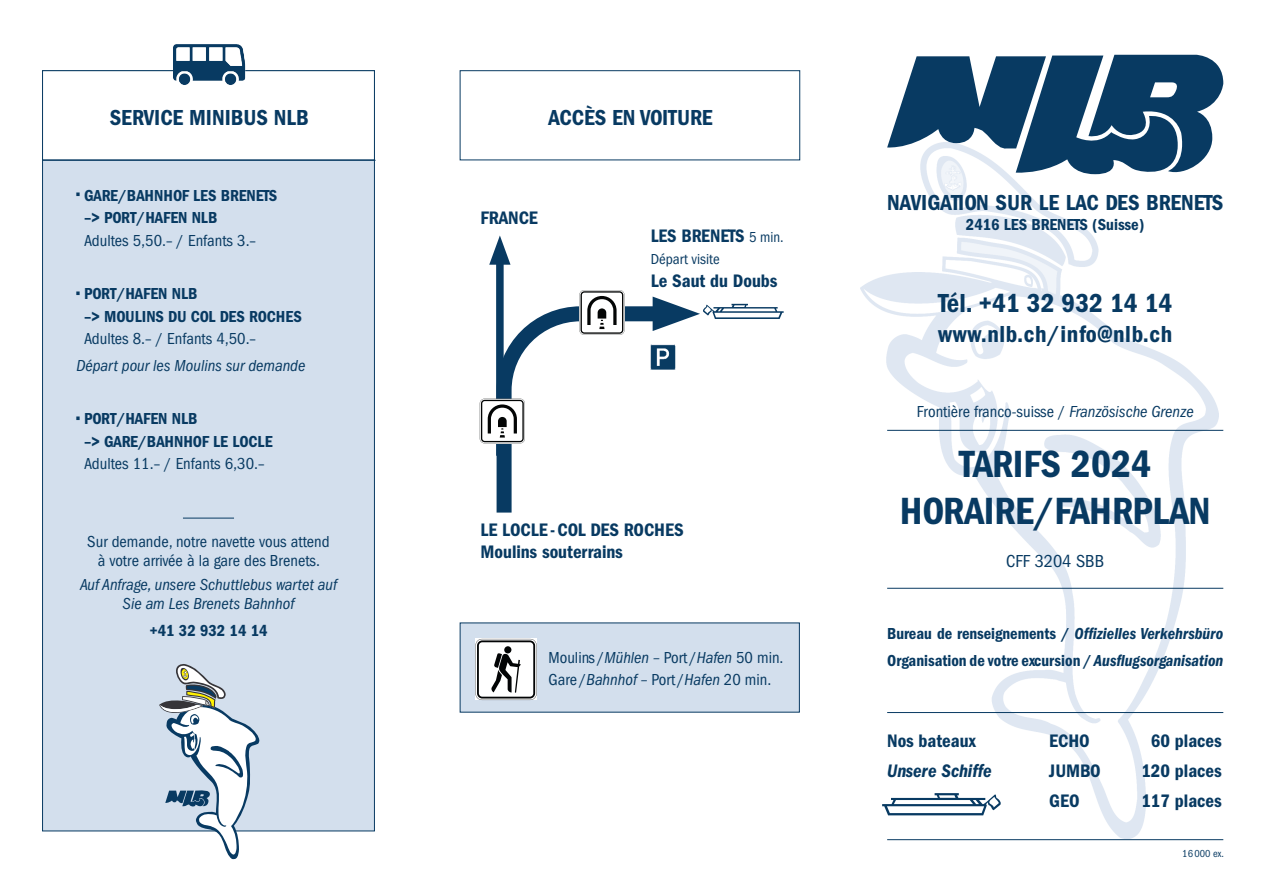
<style>
.page{position:relative;width:1268px;height:893px;background:#fff}
.page>*{position:absolute;margin:0;border:0;box-sizing:border-box;transform-origin:0 0}
.t1{font:39.3px/47.1px "Franklin Gothic LT Pro Cn Dm";color:#083a62;text-align:center}
.t2{font:27px "Franklin Gothic LT Pro Cn Dm";color:#083a62}
.t3{font:24px "Franklin Gothic LT Pro Cn Dm";letter-spacing:.025em;color:#083a62}
.t4{font:22.5px "Franklin Gothic LT Pro Cn Dm";color:#083a62}
.t5{font:18.75px/22.5px "Franklin Gothic LT Pro Cn Dm";color:#083a62}
.t6{font:18.75px "Franklin Gothic LT Pro Cn Dm It";color:#083a62}
.t7{font:condensed 18px "Franklin Gothic LT Pro";color:#083a62}
.t8{font:16.5px/22.5px "Franklin Gothic LT Pro Cn Dm";color:#083a62}
.t9{font:condensed 16.5px/19.5px "Franklin Gothic LT Pro";color:#083a62;text-align:center}
.t10{font:italic condensed 16.5px/19.5px "Franklin Gothic LT Pro";color:#083a62;text-align:center}
.t11{font:condensed 15px "Franklin Gothic LT Pro";color:#083a62}
.t12{font:condensed 10.5px "Franklin Gothic LT Pro";color:#083a62}
.s1{font-size:22.5px}
.s2{font-family:"Franklin Gothic LT Pro";font-stretch:condensed;font-size:15px}
.s3{font-style:italic}
.s4{font-family:"Franklin Gothic LT Pro Cn Dm It"}
</style>
<div class="page">
<div style="left:42px;top:70px;width:333px;height:761px;background:#d3dfed;border:1px solid #083a62"></div>
<div style="left:42px;top:70px;width:333px;height:90px;background:#fff;border:1px solid #083a62"></div>
<div style="left:459px;top:70px;width:341px;height:90px;background:#fff;border:1px solid #083a62"></div>
<div style="left:459px;top:622px;width:340px;height:90px;background:#d3dfed"></div>
<img style="left:860px;top:174px;width:357px;height:665px">
<svg style="left:887px;top:55px;width:335px;height:119px"></svg>
<svg style="left:882px;top:793px;width:118px;height:22px"></svg>
<svg style="left:159px;top:664px;width:100px;height:195px"></svg>
<svg style="left:475px;top:639px;width:61px;height:61px;background:#c0c1c1"></svg>
<div style="left:504px;top:646px;width:7px;height:7px;background:#020405;border-radius:50%"></div>
<hr style="left:887px;top:430px;width:335px;height:1px;background:#083a62">
<hr style="left:887px;top:588px;width:335px;height:1px;background:#083a62">
<hr style="left:887px;top:712px;width:335px;height:1px;background:#083a62">
<hr style="left:887px;top:839px;width:335px;height:1px;background:#083a62">
<hr style="left:43px;top:160px;width:332px;height:1px;background:#083a62">
<img style="left:163px;top:44px;width:91px;height:41px">
<hr style="left:183px;top:518px;width:51px;height:1px;background:#083a62">
<div style="left:496px;top:252px;width:7px;height:204px;background:#083a62"></div>
<svg style="left:489px;top:235px;width:21px;height:30px"></svg>
<svg style="left:489px;top:299px;width:187px;height:214px"></svg>
<svg style="left:652px;top:297px;width:131px;height:34px"></svg>
<svg style="left:579px;top:290px;width:45px;height:45px"></svg>
<svg style="left:479px;top:399px;width:46px;height:44px"></svg>
<h3 class="t4" style="left:110px;top:105px;width:200px">SERVICE MINIBUS NLB</h3>
<h3 class="t4" style="left:548px;top:105px;width:165px">ACCÈS EN VOITURE</h3>
<p class="t8" style="left:84px;top:184px;width:195px;text-indent:-7px"><span class="s1">•</span> GARE/BAHNHOF LES BRENETS –&gt; PORT/HAFEN NLB</p>
<p class="t9" style="left:84px;top:230px;width:173px">Adultes 5,50.– / Enfants 3.–</p>
<p class="t8" style="left:84px;top:282px;width:219px;text-indent:-7px"><span class="s1">•</span> PORT/HAFEN NLB<br>–&gt; MOULINS DU COL DES ROCHES</p>
<p class="t9" style="left:84px;top:329px;width:173px">Adultes 8.– / Enfants 4,50.–</p>
<p class="t10" style="left:77px;top:356px;width:230px">Départ pour les Moulins sur demande</p>
<p class="t8" style="left:84px;top:408px;width:190px;text-indent:-7px"><span class="s1">•</span> PORT/HAFEN NLB<br>–&gt; GARE/BAHNHOF LE LOCLE</p>
<p class="t9" style="left:84px;top:454px;width:182px">Adultes 11.– / Enfants 6,30.–</p>
<p class="t9" style="left:87px;top:532px;width:244px">Sur demande, notre navette vous attend à votre arrivée à la gare des Brenets.</p>
<p class="t10" style="left:80px;top:575px;width:258px">Auf Anfrage, unsere Schuttlebus wartet auf<br>Sie am Les Brenets Bahnhof</p>
<p class="t8" style="left:149px;top:619px;width:120px">+41 32 932 14 14</p>
<p class="t5" style="left:480px;top:207px;width:59px">FRANCE</p>
<p class="t5" style="left:650px;top:224px;width:134px">LES BRENETS <span class="s2">5 min.</span></p>
<p class="t11" style="left:650px;top:251px;width:70px">Départ visite</p>
<p class="t5" style="left:650px;top:269px;width:128px">Le Saut du Doubs</p>
<p class="t5" style="left:480px;top:518px;width:205px">LE LOCLE -COL DES ROCHES<br>Moulins souterrains</p>
<p class="t9" style="left:548px;top:646px;width:236px;line-height:22.5px;text-align:left">Moulins /<span class="s3">Mühlen –</span> Port /<span class="s3">Hafen</span> 50 min.<br>Gare /<span class="s3">Bahnhof –</span> Port /<span class="s3">Hafen</span> 20 min.</p>
<h3 class="t4" style="left:887px;top:190px;width:337px">NAVIGATION SUR LE LAC DES BRENETS</h3>
<p class="t8" style="left:965px;top:214px;width:180px">2416 LES BRENETS (Suisse)</p>
<h2 class="t2" style="left:938px;top:288px;width:235px">Tél. +41 32 932 14 14</h2>
<h3 class="t3" style="left:938px;top:320px;width:235px">www.nlb.ch/info@nlb.ch</h3>
<p class="t9" style="left:916px;top:402px;width:278px">Frontière franco-suisse / <span class="s3">Französische Grenze</span></p>
<h1 class="t1" style="left:899px;top:440px;width:312px">TARIFS 2024<br>HORAIRE/FAHRPLAN</h1>
<p class="t7" style="left:1006px;top:551px;width:99px">CFF 3204 SBB</p>
<p class="t8" style="left:887px;top:620px;width:337px;line-height:27px">Bureau de renseignements / <span class="s4">Offizielles Verkehrsbüro<br></span>Organisation de votre excursion / <span class="s4">Ausflugsorganisation</span></p>
<p class="t5" style="left:887px;top:730px;width:90px">Nos bateaux</p>
<p class="t5" style="left:1049px;top:730px;width:42px">ECHO</p>
<p class="t5" style="left:1150px;top:730px;width:72px">60 places</p>
<p class="t6" style="left:887px;top:761px;width:106px">Unsere Schiffe</p>
<p class="t5" style="left:1049px;top:760px;width:53px">JUMBO</p>
<p class="t5" style="left:1141px;top:760px;width:82px">120 places</p>
<p class="t5" style="left:1049px;top:790px;width:32px">GEO</p>
<p class="t5" style="left:1141px;top:790px;width:82px">117 places</p>
<p class="t12" style="left:1181px;top:848px;width:43px">16000 ex.</p>
</div>
